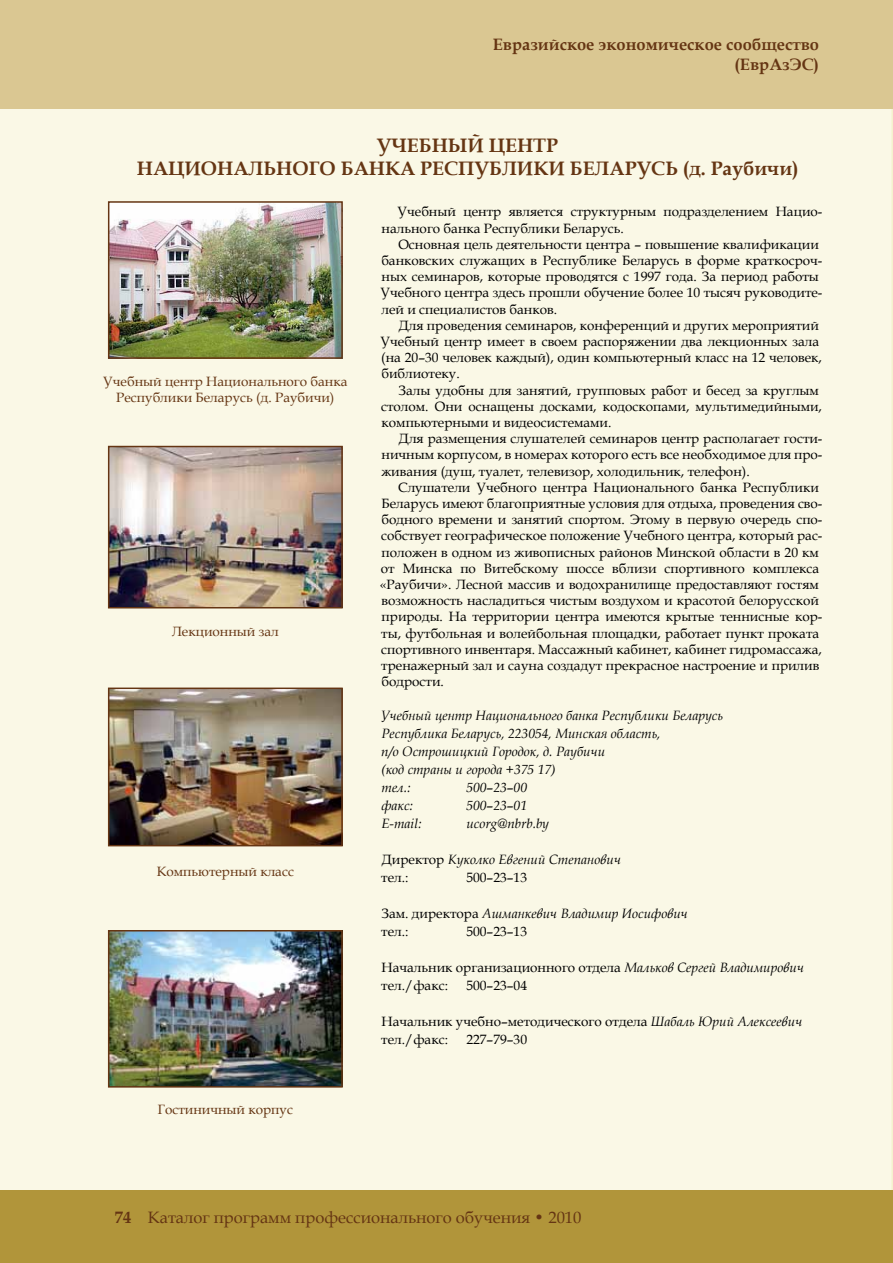
<style>
.page{position:relative;width:893px;height:1263px;background:#fff}
.page>*{position:absolute;margin:0;border:0;box-sizing:border-box;transform-origin:0 0}
.t1{font:700 19.5px/23.4px "Book Antiqua";color:#653513;text-align:center}
.t2{font:16.5px "Book Antiqua";color:#653513}
.t3{font:700 16.5px/19.8px "Book Antiqua";color:#653513;text-align:right}
.t4{font:13.5px/16.2px "Book Antiqua";color:#000}
.t5{font:italic 13.5px/18px "Book Antiqua";color:#000}
.t6{font:13.5px/16.2px "Book Antiqua";color:#653513;text-align:center}
.s1{font-style:normal}
.s2{font-style:italic}
.s3{font-weight:700}
</style>
<div class="page">
<div style="left:0;top:108px;width:892px;height:1083px;background:#faf8e6"></div>
<div style="left:0;top:0;width:893px;height:108px;background:#dac792"></div>
<div style="left:0;top:1191px;width:893px;height:72px;background:#b1953a"></div>
<hr style="left:892px;top:0;width:1px;height:1263px;background:#faf8e6">
<hr style="left:892px;top:0;width:1px;height:108px;background:#dac792">
<hr style="left:892px;top:1191px;width:1px;height:72px;background:#b1953a">
<img style="left:111px;top:933px;width:229px;height:151px">
<div style="left:108px;top:930px;width:235px;height:157px;border:2px solid #653513"></div>
<img style="left:111px;top:690px;width:229px;height:153px">
<div style="left:108px;top:687px;width:235px;height:159px;border:2px solid #653513"></div>
<img style="left:111px;top:204px;width:229px;height:152px">
<div style="left:108px;top:201px;width:235px;height:158px;border:2px solid #653513"></div>
<img style="left:111px;top:449px;width:229px;height:156px">
<div style="left:108px;top:446px;width:235px;height:162px;border:2px solid #653513"></div>
<p class="t3" style="left:493px;top:35px;width:328px">Евразийское экономическое сообщество (ЕврАзЭС)</p>
<h1 class="t1" style="left:137px;top:133px;width:663px">УЧЕБНЫЙ ЦЕНТР<br>НАЦИОНАЛЬНОГО БАНКА РЕСПУБЛИКИ БЕЛАРУСЬ (д. Раубичи)</h1>
<p class="t6" style="left:103px;top:373px;width:246px">Учебный центр Национального банка<br>Республики Беларусь (д. Раубичи)</p>
<p class="t6" style="left:172px;top:623px;width:108px">Лекционный зал</p>
<p class="t6" style="left:157px;top:862px;width:139px">Компьютерный класс</p>
<p class="t6" style="left:158px;top:1101px;width:137px">Гостиничный корпус</p>
<p class="t4" style="left:382px;top:203px;width:442px;text-indent:16px">Учебный центр является структурным подразделением Нацио&shy;нального банка Республики Беларусь.</p>
<p class="t4" style="left:381px;top:236px;width:443px;text-indent:18px">Основная цель деятельности центра – повышение квалификации банковских служащих в Республике Беларусь в форме краткосроч&shy;ных семинаров, которые проводятся с 1997 года. За период работы Учебного центра здесь прошли обучение более 10 тысяч руководите&shy;лей и специалистов банков.</p>
<p class="t4" style="left:381px;top:317px;width:443px;text-indent:18px">Для проведения семинаров, конференций и других мероприятий Учебный центр имеет в своем распоряжении два лекционных зала (на 20–30 человек каждый), один компьютерный класс на 12 человек, библиотеку.</p>
<p class="t4" style="left:381px;top:381px;width:442px;text-indent:17px">Залы удобны для занятий, групповых работ и бесед за круглым столом. Они оснащены досками, кодоскопами, мультимедийными, компьютерными и видеосистемами.</p>
<p class="t4" style="left:381px;top:430px;width:443px;text-align:justify;text-indent:17px">Для размещения слушателей семинаров центр располагает гости&shy;ничным корпусом, в номерах которого есть все необходимое для про&shy;живания (душ, туалет, телевизор, холодильник, телефон).</p>
<p class="t4" style="left:380px;top:479px;width:444px;text-indent:18px">Слушатели Учебного центра Национального банка Республики Беларусь имеют благоприятные условия для отдыха, проведения сво&shy;бодного времени и занятий спортом. Этому в первую очередь спо&shy;собствует географическое положение Учебного центра, который рас&shy;положен в одном из живописных районов Минской области в 20 км от Минска по Витебскому шоссе вблизи спортивного комплекса «Раубичи». Лесной массив и водохранилище предоставляют гостям возможность насладиться чистым воздухом и красотой белорусской природы. На территории центра имеются крытые теннисные кор&shy;ты, футбольная и волейбольная площадки, работает пункт проката спортивного инвентаря. Массажный кабинет, кабинет гидромассажа, тренажерный зал и сауна создадут прекрасное настроение и прилив бодрости.</p>
<p class="t5" style="left:381px;top:706px;width:344px">Учебный центр Национального банка Республики Беларусь Республика Беларусь, 223054, Минская область,<br>п/о Острошицкий Городок, д. Раубичи<br>(код страны и города +375 17)<br>тел.:</p>
<p class="t5" style="left:466px;top:778px;width:62px">500<span class="s1">–</span>23<span class="s1">–</span>00</p>
<p class="t5" style="left:381px;top:796px;width:33px">факс:</p>
<p class="t5" style="left:466px;top:796px;width:62px">500<span class="s1">–</span>23<span class="s1">–</span>01</p>
<p class="t5" style="left:381px;top:814px;width:42px">E‑mail:</p>
<p class="t5" style="left:466px;top:814px;width:84px">ucorg@nbrb.by</p>
<p class="t5" style="left:381px;top:850px;width:241px"><span class="s1">Директор</span> Куколко Евгений Степанович <span class="s1">тел.:</span></p>
<p class="t4" style="left:466px;top:869px;width:62px">500–23–13</p>
<p class="t5" style="left:381px;top:904px;width:308px"><span class="s1">Зам. директора</span> Ашманкевич Владимир Иосифович <span class="s1">тел.:</span></p>
<p class="t4" style="left:466px;top:923px;width:62px">500–23–13</p>
<p class="t4" style="left:381px;top:958px;width:424px;line-height:18px">Начальник организационного отдела <span class="s2">Мальков Сергей Владимирович </span>тел./факс:</p>
<p class="t4" style="left:466px;top:977px;width:62px">500–23–04</p>
<p class="t4" style="left:381px;top:1012px;width:423px;line-height:18px">Начальник учебно–методического отдела <span class="s2">Шабаль Юрий Алексеевич </span>тел./факс:</p>
<p class="t4" style="left:466px;top:1031px;width:62px">227–79–30</p>
<p class="t2" style="left:115px;top:1206px;width:468px"><span class="s3">74</span> Каталог программ профессионального обучения • 2010</p>
</div>
